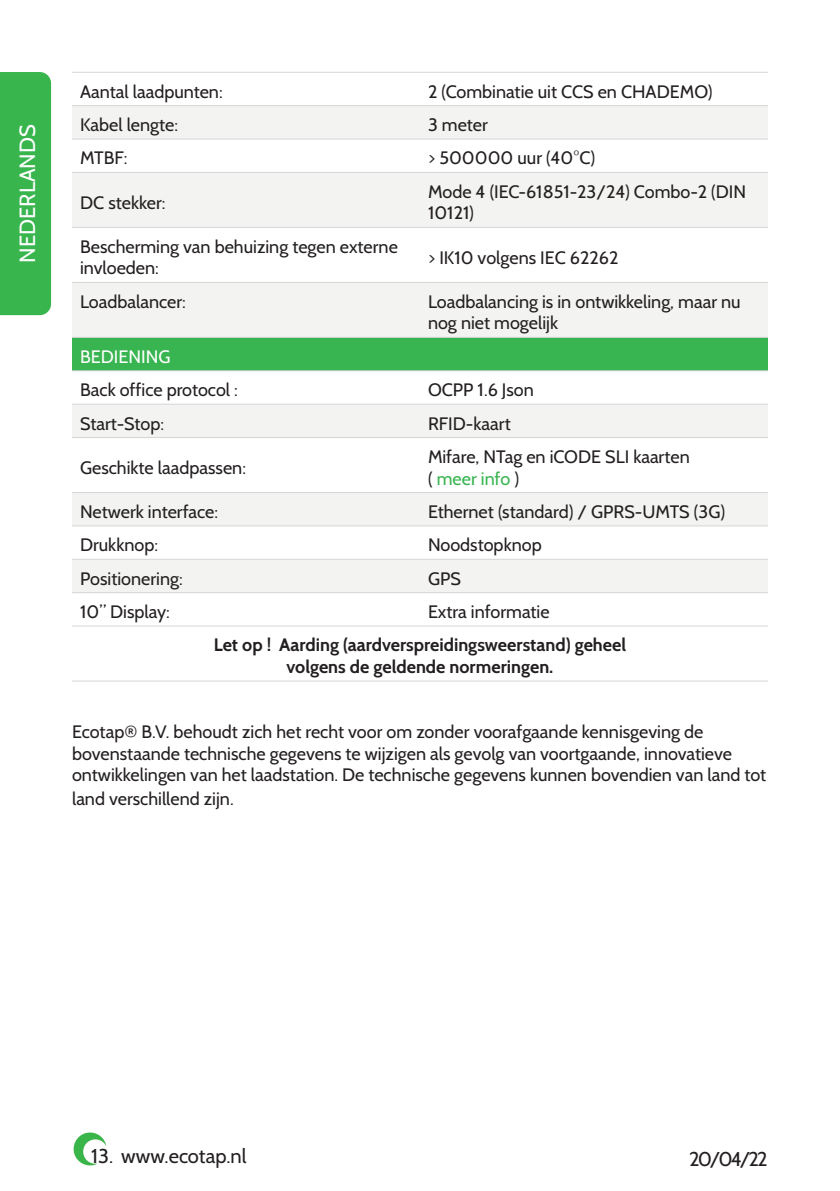
<style>
.page{position:relative;width:840px;height:1191px;background:#fff}
.page>*{position:absolute;margin:0;border:0;box-sizing:border-box;transform-origin:0 0}
.t1{font:22px "Cabin";color:#fff}
.t2{font:20px "Cabin";color:#231f20}
.t3{font:18px/21.6px "Cabin";color:#231f20}
.t4{font:700 18px/21.6px "Cabin";color:#231f20;text-align:center}
.t5{font:18px "Cabin";color:#fff}
.s1{color:#38b550}
</style>
<div class="page">
<svg style="left:73px;top:1132px;width:33px;height:34px"></svg>
<div style="left:72px;top:106px;width:695px;height:33px;background:#f3f3f1"></div>
<div style="left:72px;top:173px;width:695px;height:54px;background:#f3f3f1"></div>
<div style="left:72px;top:283px;width:695px;height:54px;background:#f3f3f1"></div>
<div style="left:72px;top:337px;width:695px;height:34px;background:#38b550"></div>
<div style="left:72px;top:405px;width:695px;height:187px;background:#f3f3f1"></div>
<svg style="left:72px;top:438px;width:695px;height:54px"></svg>
<svg style="left:72px;top:526px;width:695px;height:33px"></svg>
<hr style="left:72px;top:72px;width:348px;height:1px;background:#d4d6d5">
<hr style="left:420px;top:72px;width:347px;height:1px;background:#d4d6d5">
<hr style="left:72px;top:105px;width:348px;height:1px;background:#d4d6d5">
<hr style="left:420px;top:105px;width:347px;height:1px;background:#d4d6d5">
<hr style="left:72px;top:139px;width:348px;height:1px;background:#d4d6d5">
<hr style="left:420px;top:139px;width:347px;height:1px;background:#d4d6d5">
<hr style="left:72px;top:172px;width:348px;height:1px;background:#d4d6d5">
<hr style="left:420px;top:172px;width:347px;height:1px;background:#d4d6d5">
<hr style="left:72px;top:227px;width:348px;height:1px;background:#d4d6d5">
<hr style="left:420px;top:227px;width:347px;height:1px;background:#d4d6d5">
<hr style="left:72px;top:282px;width:348px;height:1px;background:#d4d6d5">
<hr style="left:420px;top:282px;width:347px;height:1px;background:#d4d6d5">
<hr style="left:72px;top:337px;width:348px;height:1px;background:#d4d6d5">
<hr style="left:420px;top:337px;width:347px;height:1px;background:#d4d6d5">
<hr style="left:72px;top:437px;width:348px;height:1px;background:#d4d6d5">
<hr style="left:420px;top:437px;width:347px;height:1px;background:#d4d6d5">
<hr style="left:72px;top:492px;width:348px;height:1px;background:#d4d6d5">
<hr style="left:420px;top:492px;width:347px;height:1px;background:#d4d6d5">
<hr style="left:72px;top:525px;width:348px;height:1px;background:#d4d6d5">
<hr style="left:420px;top:525px;width:347px;height:1px;background:#d4d6d5">
<hr style="left:72px;top:559px;width:348px;height:1px;background:#d4d6d5">
<hr style="left:420px;top:559px;width:347px;height:1px;background:#d4d6d5">
<hr style="left:72px;top:592px;width:348px;height:1px;background:#d4d6d5">
<hr style="left:420px;top:592px;width:347px;height:1px;background:#d4d6d5">
<hr style="left:72px;top:625px;width:348px;height:1px;background:#d4d6d5">
<hr style="left:420px;top:625px;width:347px;height:1px;background:#d4d6d5">
<hr style="left:72px;top:680px;width:348px;height:1px;background:#d4d6d5">
<hr style="left:420px;top:680px;width:347px;height:1px;background:#d4d6d5">
<hr style="left:72px;top:370px;width:348px;height:1px;background:#d4d6d5">
<hr style="left:420px;top:370px;width:347px;height:1px;background:#d4d6d5">
<hr style="left:72px;top:404px;width:348px;height:1px;background:#d4d6d5">
<hr style="left:420px;top:404px;width:347px;height:1px;background:#d4d6d5">
<div style="left:0;top:72px;width:51px;height:243px;background:#39b54e"></div>
<p class="t1" style="left:14px;top:263px;width:140px;rotate:-90deg">NEDERLANDS</p>
<p class="t3" style="left:80px;top:80px;width:144px">Aantal laadpunten:</p>
<p class="t3" style="left:428px;top:80px;width:286px">2 (Combinatie uit CCS en CHADEMO)</p>
<p class="t3" style="left:80px;top:114px;width:99px">Kabel lengte:</p>
<p class="t3" style="left:428px;top:114px;width:61px">3 meter</p>
<p class="t3" style="left:80px;top:147px;width:49px">MTBF:</p>
<p class="t3" style="left:428px;top:147px;width:169px">&gt; 500000 uur (40°C)</p>
<p class="t3" style="left:80px;top:191px;width:87px">DC stekker:</p>
<p class="t3" style="left:428px;top:180px;width:319px">Mode 4 (IEC-61851-23/24) Combo-2 (DIN<br>10121)</p>
<p class="t3" style="left:80px;top:235px;width:319px">Bescherming van behuizing tegen externe invloeden:</p>
<p class="t3" style="left:428px;top:246px;width:192px">&gt; IK10 volgens IEC 62262</p>
<p class="t3" style="left:80px;top:290px;width:107px">Loadbalancer:</p>
<p class="t3" style="left:428px;top:290px;width:314px">Loadbalancing is in ontwikkeling, maar nu nog niet mogelijk</p>
<p class="t5" style="left:80px;top:345px;width:92px">BEDIENING</p>
<p class="t3" style="left:80px;top:379px;width:159px">Back office protocol :</p>
<p class="t3" style="left:428px;top:379px;width:107px">OCPP 1.6 Json</p>
<p class="t3" style="left:80px;top:412px;width:86px">Start-Stop:</p>
<p class="t3" style="left:428px;top:412px;width:84px">RFID-kaart</p>
<p class="t3" style="left:80px;top:456px;width:167px">Geschikte laadpassen:</p>
<p class="t3" style="left:428px;top:446px;width:263px">Mifare, NTag en iCODE SLI kaarten ( <span class="s1">meer info</span> )</p>
<p class="t3" style="left:80px;top:500px;width:139px">Netwerk interface:</p>
<p class="t3" style="left:428px;top:500px;width:298px">Ethernet (standard) / GPRS-UMTS (3G)</p>
<p class="t3" style="left:80px;top:534px;width:79px">Drukknop:</p>
<p class="t3" style="left:428px;top:534px;width:115px">Noodstopknop</p>
<p class="t3" style="left:80px;top:567px;width:104px">Positionering:</p>
<p class="t3" style="left:428px;top:567px;width:34px">GPS</p>
<p class="t3" style="left:80px;top:601px;width:91px">10” Display:</p>
<p class="t3" style="left:428px;top:601px;width:123px">Extra informatie</p>
<p class="t4" style="left:214px;top:634px;width:413px">Let op ! Aarding (aardverspreidingsweerstand) geheel volgens de geldende normeringen.</p>
<p class="t3" style="left:72px;top:721px;width:695px">Ecotap® B.V. behoudt zich het recht voor om zonder voorafgaande kennisgeving de bovenstaande technische gegevens te wijzigen als gevolg van voortgaande, innovatieve ontwikkelingen van het laadstation. De technische gegevens kunnen bovendien van land tot</p>
<p class="t3" style="left:72px;top:788px;width:163px">land verschillend zijn.</p>
<p class="t2" style="left:91px;top:1143px;width:157px">13. www.ecotap.nl</p>
<p class="t2" style="left:689px;top:1146px;width:80px">20/04/22</p>
</div>
